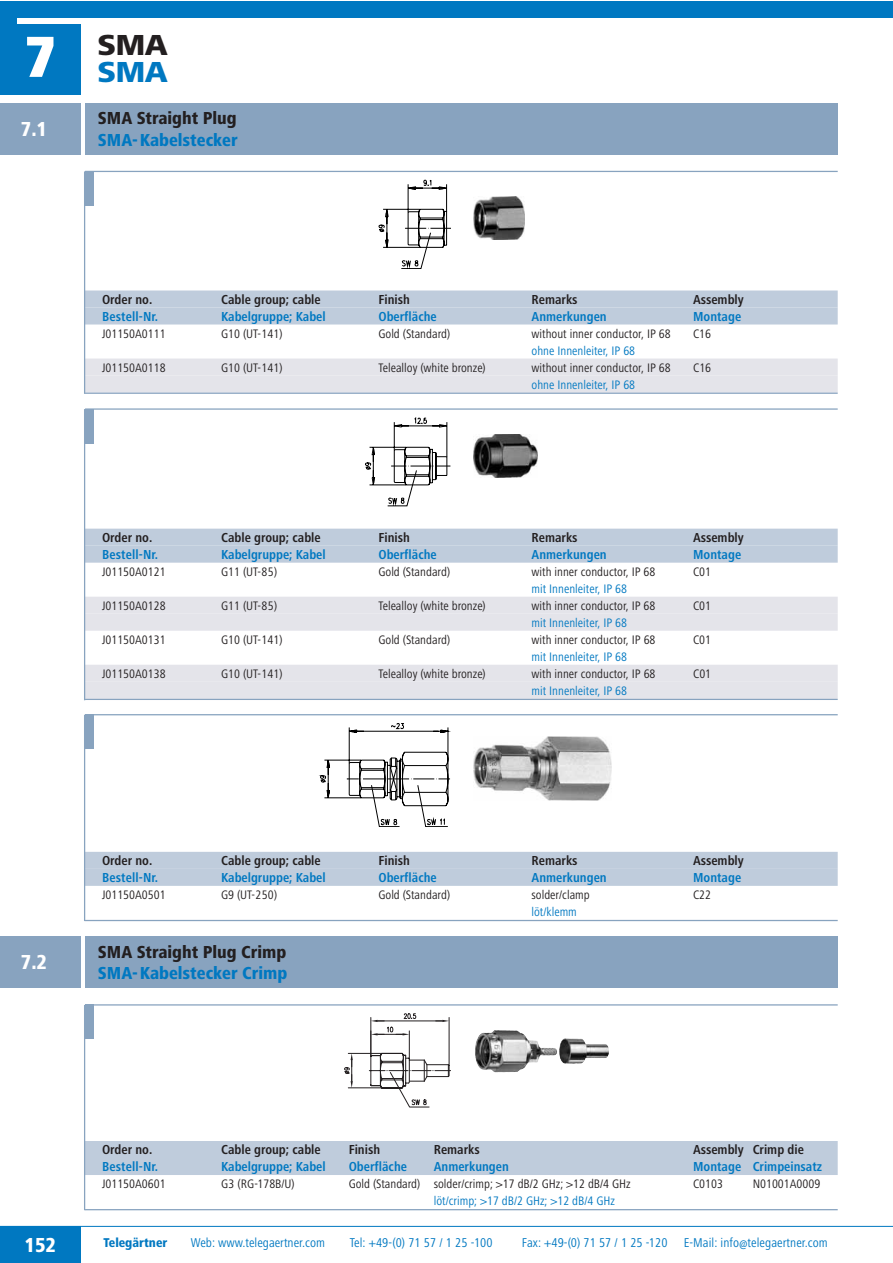
<style>
.page{position:relative;width:893px;height:1263px;background:#fff}
.page>*{position:absolute;margin:0;border:0;box-sizing:border-box;transform-origin:0 0}
.t1{font:800 30px/27px "Frutiger Next LT";color:#231f20;text-align:right}
.t2{font:800 condensed 21px "Frutiger Next LT";color:#fff}
.t3{font:800 condensed 18px "Frutiger Next LT";color:#0078c1}
.t4{font:800 condensed 18px "Frutiger Next LT";color:#231f20}
.t5{font:700 condensed 13.5px "Frutiger Next LT";color:#0078c1}
.t6{font:700 condensed 13.5px "Frutiger Next LT";color:#231f20}
.t7{font:condensed 13.2px "Frutiger Next LT";letter-spacing:.005em;color:#0078c1}
.t8{font:800 condensed 13.2px "Frutiger Next LT";color:#0078c1}
.t9{font:condensed 12.75px "Frutiger Next LT";color:#231f20}
.t10{font:condensed 12.75px "Frutiger Next LT";color:#0078c1}
.s1{color:#0078c1}
</style>
<div class="page">
<div style="left:0;top:1px;width:81px;height:94px;background:#0078c1"></div>
<div style="left:0;top:1226px;width:81px;height:37px;background:#0078c1"></div>
<div style="left:0;top:1px;width:892px;height:17px;background:#0078c1"></div>
<div style="left:17px;top:18px;width:875px;height:5px;background:#fff"></div>
<hr style="left:0;top:1226px;width:892px;height:1px;background:#0078c1">
<div style="left:0;top:103px;width:81px;height:51px;background:#88a3bf"></div>
<div style="left:85px;top:103px;width:753px;height:51px;background:#88a3bf"></div>
<hr style="left:85px;top:171px;width:753px;height:1px;background:#88a3bf">
<div style="left:85px;top:171px;width:9px;height:34px;background:#88a3bf"></div>
<svg style="left:378px;top:180px;width:73px;height:88px"></svg>
<img style="left:473px;top:196px;width:52px;height:43px">
<div style="left:85px;top:290px;width:753px;height:17px;background:#bfccdc"></div>
<div style="left:85px;top:307px;width:753px;height:17px;background:#bfccdc"></div>
<div style="left:85px;top:358px;width:753px;height:18px;background:#e4e4ea"></div>
<div style="left:85px;top:376px;width:753px;height:17px;background:#e4e4ea"></div>
<hr style="left:85px;top:393px;width:753px;height:1px;background:#88a3bf">
<hr style="left:84px;top:171px;width:1px;height:223px;background:#88a3bf">
<hr style="left:85px;top:408px;width:753px;height:2px;background:#88a3bf">
<div style="left:85px;top:409px;width:9px;height:34px;background:#88a3bf"></div>
<svg style="left:365px;top:418px;width:85px;height:88px"></svg>
<img style="left:473px;top:434px;width:65px;height:44px">
<div style="left:85px;top:529px;width:753px;height:17px;background:#bfccdc"></div>
<div style="left:85px;top:546px;width:753px;height:17px;background:#bfccdc"></div>
<div style="left:85px;top:597px;width:753px;height:17px;background:#e4e4ea"></div>
<div style="left:85px;top:614px;width:753px;height:17px;background:#e4e4ea"></div>
<div style="left:85px;top:665px;width:753px;height:17px;background:#e4e4ea"></div>
<div style="left:85px;top:682px;width:753px;height:17px;background:#e4e4ea"></div>
<hr style="left:85px;top:699px;width:753px;height:1px;background:#88a3bf">
<hr style="left:84px;top:409px;width:1px;height:291px;background:#88a3bf">
<hr style="left:85px;top:714px;width:753px;height:1px;background:#88a3bf">
<div style="left:85px;top:715px;width:9px;height:34px;background:#88a3bf"></div>
<svg style="left:319px;top:723px;width:132px;height:104px"></svg>
<img style="left:473px;top:736px;width:139px;height:64px">
<div style="left:85px;top:852px;width:753px;height:17px;background:#bfccdc"></div>
<div style="left:85px;top:869px;width:753px;height:17px;background:#bfccdc"></div>
<hr style="left:85px;top:920px;width:753px;height:1px;background:#88a3bf">
<hr style="left:84px;top:715px;width:1px;height:206px;background:#88a3bf">
<div style="left:0;top:937px;width:81px;height:51px;background:#88a3bf"></div>
<div style="left:85px;top:937px;width:753px;height:51px;background:#88a3bf"></div>
<hr style="left:85px;top:1004px;width:753px;height:1px;background:#88a3bf">
<div style="left:85px;top:1005px;width:9px;height:34px;background:#88a3bf"></div>
<svg style="left:344px;top:1013px;width:107px;height:94px"></svg>
<img style="left:559px;top:1038px;width:49px;height:26px">
<div style="left:85px;top:1141px;width:753px;height:17px;background:#bfccdc"></div>
<div style="left:85px;top:1158px;width:753px;height:17px;background:#bfccdc"></div>
<hr style="left:85px;top:1209px;width:753px;height:1px;background:#88a3bf">
<hr style="left:84px;top:1005px;width:1px;height:205px;background:#88a3bf">
<h1 class="t1" style="left:25px;top:35px;width:144px">SMA<br><sup>7</sup> <span class="s1">SMA</span></h1>
<h2 class="t2" style="left:21px;top:121px;width:28px">7.1</h2>
<h3 class="t4" style="left:98px;top:111px;width:140px">SMA Straight Plug</h3>
<h3 class="t3" style="left:98px;top:133px;width:141px">SMA-Kabelstecker</h3>
<p class="t6" style="left:102px;top:294px;width:52px">Order no.</p>
<p class="t6" style="left:221px;top:294px;width:101px">Cable group; cable</p>
<p class="t6" style="left:378px;top:294px;width:33px">Finish</p>
<p class="t6" style="left:531px;top:294px;width:48px">Remarks</p>
<p class="t6" style="left:693px;top:294px;width:52px">Assembly</p>
<p class="t5" style="left:102px;top:311px;width:58px">Bestell-Nr.</p>
<p class="t5" style="left:221px;top:311px;width:106px">Kabelgruppe; Kabel</p>
<p class="t5" style="left:378px;top:311px;width:60px">Oberfläche</p>
<p class="t5" style="left:531px;top:311px;width:77px">Anmerkungen</p>
<p class="t5" style="left:693px;top:311px;width:50px">Montage</p>
<p class="t9" style="left:102px;top:329px;width:65px">J01150A0111</p>
<p class="t9" style="left:221px;top:329px;width:63px">G10 (UT-141)</p>
<p class="t9" style="left:378px;top:329px;width:73px">Gold (Standard)</p>
<p class="t9" style="left:532px;top:329px;width:141px">without inner conductor, IP 68</p>
<p class="t9" style="left:693px;top:329px;width:20px">C16</p>
<p class="t10" style="left:531px;top:346px;width:105px">ohne Innenleiter, IP 68</p>
<p class="t9" style="left:102px;top:363px;width:65px">J01150A0118</p>
<p class="t9" style="left:221px;top:363px;width:63px">G10 (UT-141)</p>
<p class="t9" style="left:378px;top:363px;width:109px">Telealloy (white bronze)</p>
<p class="t9" style="left:532px;top:363px;width:141px">without inner conductor, IP 68</p>
<p class="t9" style="left:693px;top:363px;width:20px">C16</p>
<p class="t10" style="left:531px;top:380px;width:105px">ohne Innenleiter, IP 68</p>
<p class="t6" style="left:102px;top:532px;width:52px">Order no.</p>
<p class="t6" style="left:221px;top:532px;width:101px">Cable group; cable</p>
<p class="t6" style="left:378px;top:532px;width:33px">Finish</p>
<p class="t6" style="left:531px;top:532px;width:48px">Remarks</p>
<p class="t6" style="left:693px;top:532px;width:52px">Assembly</p>
<p class="t5" style="left:102px;top:549px;width:58px">Bestell-Nr.</p>
<p class="t5" style="left:221px;top:549px;width:106px">Kabelgruppe; Kabel</p>
<p class="t5" style="left:378px;top:549px;width:60px">Oberfläche</p>
<p class="t5" style="left:531px;top:549px;width:77px">Anmerkungen</p>
<p class="t5" style="left:693px;top:549px;width:50px">Montage</p>
<p class="t9" style="left:102px;top:567px;width:65px">J01150A0121</p>
<p class="t9" style="left:221px;top:567px;width:58px">G11 (UT-85)</p>
<p class="t9" style="left:378px;top:567px;width:73px">Gold (Standard)</p>
<p class="t9" style="left:532px;top:567px;width:125px">with inner conductor, IP 68</p>
<p class="t9" style="left:693px;top:567px;width:20px">C01</p>
<p class="t10" style="left:531px;top:584px;width:97px">mit Innenleiter, IP 68</p>
<p class="t9" style="left:102px;top:601px;width:65px">J01150A0128</p>
<p class="t9" style="left:221px;top:601px;width:58px">G11 (UT-85)</p>
<p class="t9" style="left:378px;top:601px;width:109px">Telealloy (white bronze)</p>
<p class="t9" style="left:532px;top:601px;width:125px">with inner conductor, IP 68</p>
<p class="t9" style="left:693px;top:601px;width:20px">C01</p>
<p class="t10" style="left:531px;top:618px;width:97px">mit Innenleiter, IP 68</p>
<p class="t9" style="left:102px;top:635px;width:65px">J01150A0131</p>
<p class="t9" style="left:221px;top:635px;width:63px">G10 (UT-141)</p>
<p class="t9" style="left:378px;top:635px;width:73px">Gold (Standard)</p>
<p class="t9" style="left:532px;top:635px;width:125px">with inner conductor, IP 68</p>
<p class="t9" style="left:693px;top:635px;width:20px">C01</p>
<p class="t10" style="left:531px;top:652px;width:97px">mit Innenleiter, IP 68</p>
<p class="t9" style="left:102px;top:669px;width:65px">J01150A0138</p>
<p class="t9" style="left:221px;top:669px;width:63px">G10 (UT-141)</p>
<p class="t9" style="left:378px;top:669px;width:109px">Telealloy (white bronze)</p>
<p class="t9" style="left:532px;top:669px;width:125px">with inner conductor, IP 68</p>
<p class="t9" style="left:693px;top:669px;width:20px">C01</p>
<p class="t10" style="left:531px;top:686px;width:97px">mit Innenleiter, IP 68</p>
<h2 class="t2" style="left:21px;top:954px;width:28px">7.2</h2>
<p class="t6" style="left:102px;top:855px;width:52px">Order no.</p>
<p class="t6" style="left:221px;top:855px;width:101px">Cable group; cable</p>
<p class="t6" style="left:378px;top:855px;width:33px">Finish</p>
<p class="t6" style="left:531px;top:855px;width:48px">Remarks</p>
<p class="t6" style="left:693px;top:855px;width:52px">Assembly</p>
<p class="t5" style="left:102px;top:872px;width:58px">Bestell-Nr.</p>
<p class="t5" style="left:221px;top:872px;width:106px">Kabelgruppe; Kabel</p>
<p class="t5" style="left:378px;top:872px;width:60px">Oberfläche</p>
<p class="t5" style="left:531px;top:872px;width:77px">Anmerkungen</p>
<p class="t5" style="left:693px;top:872px;width:50px">Montage</p>
<p class="t9" style="left:102px;top:890px;width:65px">J01150A0501</p>
<p class="t9" style="left:221px;top:890px;width:58px">G9 (UT-250)</p>
<p class="t9" style="left:378px;top:890px;width:73px">Gold (Standard)</p>
<p class="t9" style="left:532px;top:890px;width:60px">solder/clamp</p>
<p class="t9" style="left:693px;top:890px;width:20px">C22</p>
<p class="t10" style="left:531px;top:907px;width:47px">löt/klemm</p>
<h3 class="t4" style="left:98px;top:945px;width:190px">SMA Straight Plug Crimp</h3>
<h3 class="t3" style="left:98px;top:966px;width:191px">SMA-Kabelstecker Crimp</h3>
<p class="t6" style="left:102px;top:1145px;width:52px">Order no.</p>
<p class="t6" style="left:221px;top:1145px;width:101px">Cable group; cable</p>
<p class="t6" style="left:349px;top:1145px;width:33px">Finish</p>
<p class="t6" style="left:434px;top:1145px;width:48px">Remarks</p>
<p class="t6" style="left:693px;top:1145px;width:112px">Assembly Crimp die</p>
<p class="t5" style="left:102px;top:1162px;width:58px">Bestell-Nr.</p>
<p class="t5" style="left:221px;top:1162px;width:106px">Kabelgruppe; Kabel</p>
<p class="t5" style="left:349px;top:1162px;width:60px">Oberfläche</p>
<p class="t5" style="left:434px;top:1162px;width:77px">Anmerkungen</p>
<p class="t5" style="left:693px;top:1162px;width:130px">Montage Crimpeinsatz</p>
<p class="t9" style="left:102px;top:1179px;width:65px">J01150A0601</p>
<p class="t9" style="left:221px;top:1179px;width:75px">G3 (RG-178B/U)</p>
<p class="t9" style="left:349px;top:1179px;width:284px">Gold (Standard) solder/crimp; &gt;17 dB/2 GHz; &gt;12 dB/4 GHz</p>
<p class="t9" style="left:693px;top:1179px;width:31px">C0103</p>
<p class="t9" style="left:753px;top:1179px;width:69px">N01001A0009</p>
<p class="t10" style="left:434px;top:1196px;width:183px">löt/crimp; &gt;17 dB/2 GHz; &gt;12 dB/4 GHz</p>
<h2 class="t2" style="left:25px;top:1237px;width:33px">152</h2>
<p class="t8" style="left:104px;top:1237px;width:65px">Telegärtner</p>
<p class="t7" style="left:191px;top:1237px;width:136px">Web: www.telegaertner.com</p>
<p class="t7" style="left:350px;top:1237px;width:144px">Tel: +49-(0) 71 57 / 1 25 -100</p>
<p class="t7" style="left:522px;top:1237px;width:308px">Fax: +49-(0) 71 57 / 1 25 -120 E-Mail: info@telegaertner.com</p>
</div>
